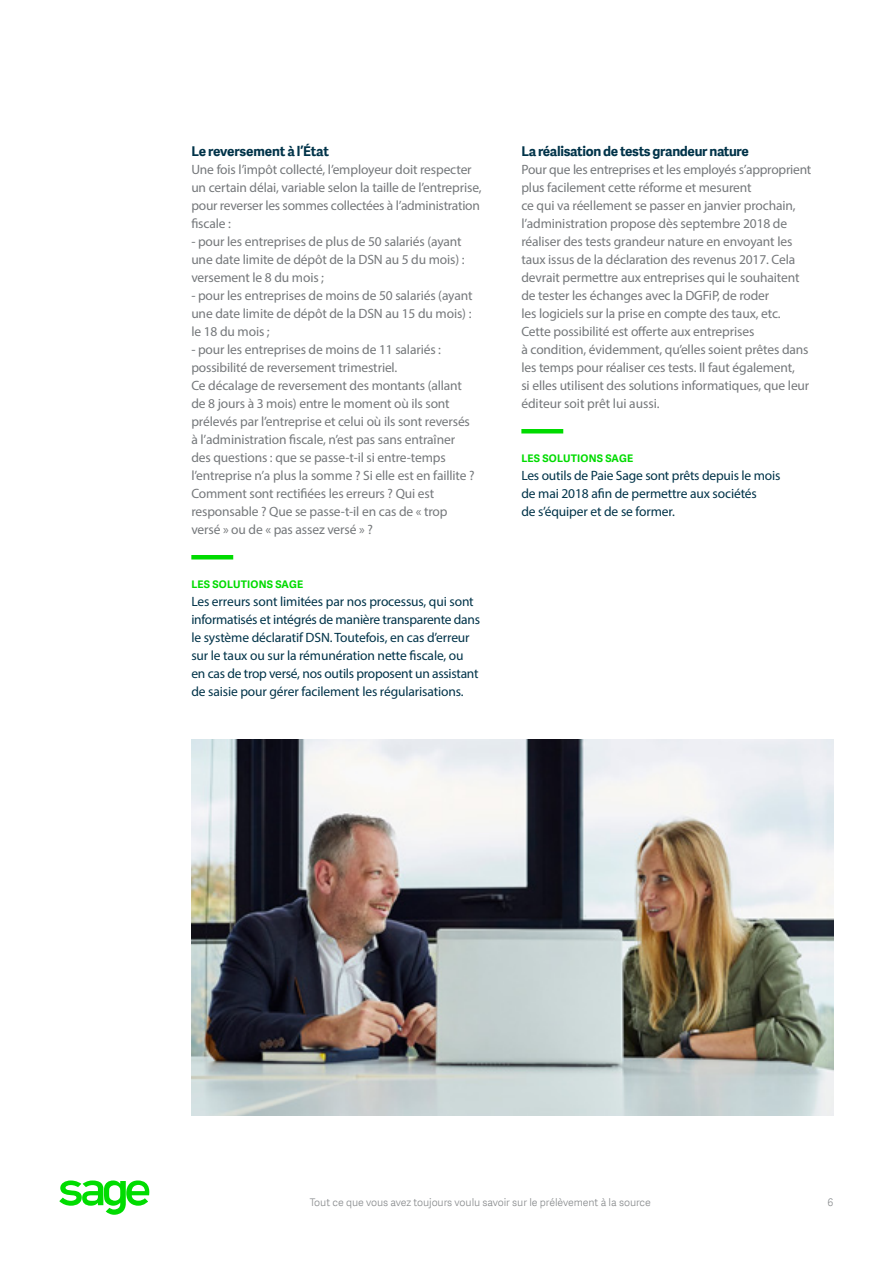
<style>
.page{position:relative;width:893px;height:1263px;background:#fff}
.page>*{position:absolute;margin:0;border:0;box-sizing:border-box;transform-origin:0 0}
.t1{font:13.5px/18px "Myriad Pro";letter-spacing:-.01em;color:#75787b}
.t2{font:13.5px/18px "Myriad Pro";letter-spacing:-.01em;color:#003349}
.t3{font:700 13.5px "Adelle Sans SAGE";letter-spacing:-.02em;color:#003349}
.t4{font:10.5px "Adelle Sans SAGE Lt";letter-spacing:-.005em;color:#888b8d}
.t5{font:700 10.5px "Adelle Sans SAGE";letter-spacing:.02em;color:#00db00}
</style>
<div class="page">
<svg style="left:59px;top:1181px;width:91px;height:34px"></svg>
<div style="left:191px;top:555px;width:42px;height:5px;background:#00db00"></div>
<div style="left:521px;top:429px;width:42px;height:5px;background:#00db00"></div>
<img style="left:191px;top:740px;width:642px;height:376px">
<p class="t3" style="left:191px;top:141px;width:139px">Le reversement à l’État</p>
<p class="t1" style="left:191px;top:160px;width:292px">Une fois l’impôt collecté, l’employeur doit respecter un certain délai, variable selon la taille de l’entreprise, pour reverser les sommes collectées à l’administration fiscale :</p>
<p class="t1" style="left:191px;top:232px;width:275px">- pour les entreprises de plus de 50 salariés (ayant une date limite de dépôt de la DSN au 5 du mois) : versement le 8 du mois ;</p>
<p class="t1" style="left:191px;top:286px;width:283px;text-align:justify">- pour les entreprises de moins de 50 salariés (ayant une date limite de dépôt de la DSN au 15 du mois) : le 18 du mois ;</p>
<p class="t1" style="left:191px;top:340px;width:285px">- pour les entreprises de moins de 11 salariés : possibilité de reversement trimestriel.<br>Ce décalage de reversement des montants (allant de 8 jours à 3 mois) entre le moment où ils sont prélevés par l’entreprise et celui où ils sont reversés à l’administration fiscale, n’est pas sans entraîner des questions : que se passe-t-il si entre-temps l’entreprise n’a plus la somme ? Si elle est en faillite ?<br>Comment sont rectifiées les erreurs ? Qui est responsable ? Que se passe-t-il en cas de « trop versé » ou de « pas assez versé » ?</p>
<p class="t5" style="left:191px;top:577px;width:113px">LES SOLUTIONS SAGE</p>
<p class="t2" style="left:191px;top:592px;width:290px">Les erreurs sont limitées par nos processus, qui sont informatisés et intégrés de manière transparente dans le système déclaratif DSN. Toutefois, en cas d’erreur sur le taux ou sur la rémunération nette fiscale, ou en cas de trop versé, nos outils proposent un assistant de saisie pour gérer facilement les régularisations.</p>
<p class="t3" style="left:521px;top:141px;width:229px">La réalisation de tests grandeur nature</p>
<p class="t1" style="left:521px;top:160px;width:291px">Pour que les entreprises et les employés s’approprient plus facilement cette réforme et mesurent<br>ce qui va réellement se passer en janvier prochain, l’administration propose dès septembre 2018 de réaliser des tests grandeur nature en envoyant les taux issus de la déclaration des revenus 2017. Cela devrait permettre aux entreprises qui le souhaitent de tester les échanges avec la DGFiP, de roder<br>les logiciels sur la prise en compte des taux, etc.<br>Cette possibilité est offerte aux entreprises<br>à condition, évidemment, qu’elles soient prêtes dans les temps pour réaliser ces tests. Il faut également,<br>si elles utilisent des solutions informatiques, que leur éditeur soit prêt lui aussi.</p>
<p class="t5" style="left:521px;top:451px;width:113px">LES SOLUTIONS SAGE</p>
<p class="t2" style="left:521px;top:466px;width:260px">Les outils de Paie Sage sont prêts depuis le mois de mai 2018 afin de permettre aux sociétés<br>de s’équiper et de se former.</p>
<p class="t4" style="left:309px;top:1195px;width:343px">Tout ce que vous avez toujours voulu savoir sur le prélèvement à la source</p>
<p class="t4" style="left:827px;top:1195px;width:7px">6</p>
</div>
